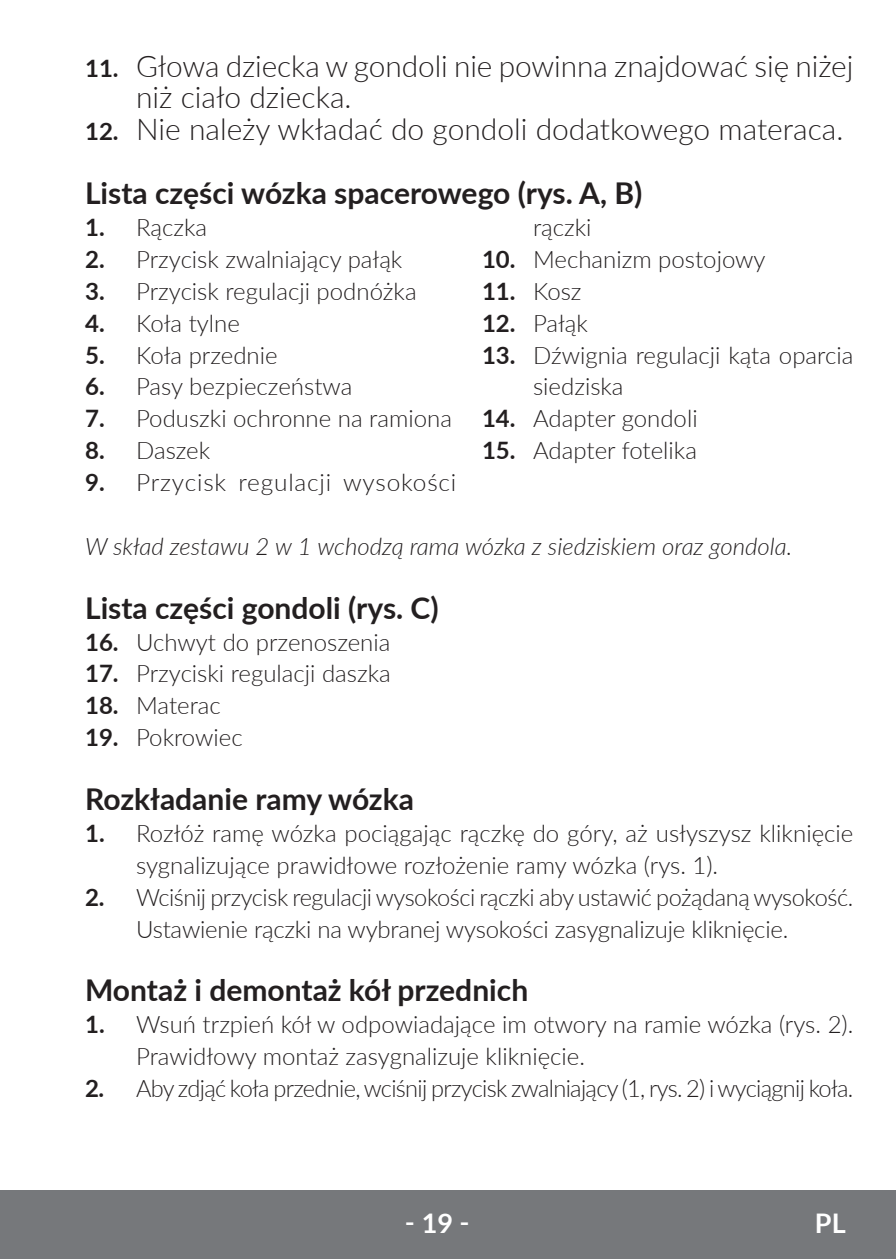
<style>
.page{position:relative;width:896px;height:1259px;background:#fff}
.page>*{position:absolute;margin:0;border:0;box-sizing:border-box;transform-origin:0 0}
.t1{font:300 30px/31.8px "Lato";letter-spacing:-.005em;color:#231f20}
.t2{font:700 30px "Lato";color:#231f20}
.t3{font:700 27px "Lato";color:#fff}
.t4{font:300 24px/31.8px "Lato";color:#231f20}
.t5{font:300 24px/31.8px "Lato";letter-spacing:-.02em;color:#231f20;text-align:center}
.t6{font:300 24px "Lato";letter-spacing:-.03em;color:#231f20}
.t7{font:italic 300 24px "Lato";color:#231f20}
.t8{font:300 24px "Lato";letter-spacing:.035em;color:#231f20}
.s1{font-weight:700;font-size:24px}
.s2{font-weight:700}
</style>
<div class="page">
<div style="left:0;top:1190px;width:895px;height:69px;background:#76787b"></div>
<p class="t1" style="left:136px;top:49px;width:718px;text-indent:-51px"><span class="s1">11.</span> Głowa dziecka w gondoli nie powinna znajdować się niżej niż ciało dziecka.</p>
<p class="t1" style="left:85px;top:97px;width:759px;line-height:63.9px"><span class="s1">12.</span> Nie należy wkładać do gondoli dodatkowego materaca.<br><span class="s2">Lista części wózka spacerowego (rys. A, B)</span></p>
<p class="t4" style="left:85px;top:211px;width:124px"><span class="s2">1.</span> Rączka</p>
<p class="t4" style="left:85px;top:242px;width:319px"><span class="s2">2.</span> Przycisk zwalniający pałąk</p>
<p class="t4" style="left:85px;top:274px;width:333px"><span class="s2">3.</span> Przycisk regulacji podnóżka</p>
<p class="t4" style="left:85px;top:306px;width:156px"><span class="s2">4.</span> Koła tylne</p>
<p class="t4" style="left:85px;top:338px;width:194px"><span class="s2">5.</span> Koła przednie</p>
<p class="t4" style="left:85px;top:370px;width:269px"><span class="s2">6.</span> Pasy bezpieczeństwa</p>
<p class="t4" style="left:85px;top:402px;width:368px"><span class="s2">7.</span> Poduszki ochronne na ramiona</p>
<p class="t4" style="left:85px;top:434px;width:127px"><span class="s2">8.</span> Daszek</p>
<p class="t8" style="left:85px;top:466px;width:373px"><span class="s2">9.</span> Przycisk regulacji wysokości</p>
<p class="t4" style="left:533px;top:211px;width:60px">rączki</p>
<p class="t4" style="left:482px;top:242px;width:285px"><span class="s2">10.</span> Mechanizm postojowy</p>
<p class="t4" style="left:482px;top:274px;width:101px"><span class="s2">11.</span> Kosz</p>
<p class="t4" style="left:482px;top:306px;width:107px"><span class="s2">12.</span> Pałąk</p>
<p class="t4" style="left:533px;top:338px;width:322px;text-indent:-51px"><span class="s2">13.</span> Dźwignia regulacji kąta oparcia siedziska</p>
<p class="t4" style="left:482px;top:402px;width:217px"><span class="s2">14.</span> Adapter gondoli</p>
<p class="t4" style="left:482px;top:434px;width:216px"><span class="s2">15.</span> Adapter fotelika</p>
<p class="t7" style="left:85px;top:530px;width:708px">W skład zestawu 2 w 1 wchodzą rama wózka z siedziskiem oraz gondola.</p>
<p class="t2" style="left:85px;top:586px;width:355px">Lista części gondoli (rys. C)</p>
<p class="t4" style="left:85px;top:625px;width:307px"><span class="s2">16.</span> Uchwyt do przenoszenia</p>
<p class="t4" style="left:85px;top:657px;width:307px"><span class="s2">17.</span> Przyciski regulacji daszka</p>
<p class="t4" style="left:85px;top:689px;width:137px"><span class="s2">18.</span> Materac</p>
<p class="t4" style="left:85px;top:721px;width:159px"><span class="s2">19.</span> Pokrowiec</p>
<p class="t2" style="left:85px;top:777px;width:330px">Rozkładanie ramy wózka</p>
<p class="t4" style="left:136px;top:816px;width:718px;text-indent:-51px"><span class="s2">1.</span> Rozłóż ramę wózka pociągając rączkę do góry, aż usłyszysz kliknięcie sygnalizujące prawidłowe rozłożenie ramy wózka (rys. 1).</p>
<p class="t5" style="left:85px;top:880px;width:769px"><span class="s2">2.</span> Wciśnij przycisk regulacji wysokości rączki aby ustawić pożądaną wysokość.<br>Ustawienie rączki na wybranej wysokości zasygnalizuje kliknięcie.</p>
<p class="t2" style="left:85px;top:968px;width:444px">Montaż i demontaż kół przednich</p>
<p class="t4" style="left:136px;top:1008px;width:718px;text-indent:-51px"><span class="s2">1.</span> Wsuń trzpień kół w odpowiadające im otwory na ramie wózka (rys. 2).<br>Prawidłowy montaż zasygnalizuje kliknięcie.</p>
<p class="t6" style="left:85px;top:1072px;width:769px"><span class="s2">2.</span> Aby zdjąć koła przednie, wciśnij przycisk zwalniający (1, rys. 2) i wyciągnij koła.</p>
<p class="t3" style="left:405px;top:1203px;width:66px">‑ 19 ‑</p>
<p class="t3" style="left:815px;top:1203px;width:32px">PL</p>
</div>
